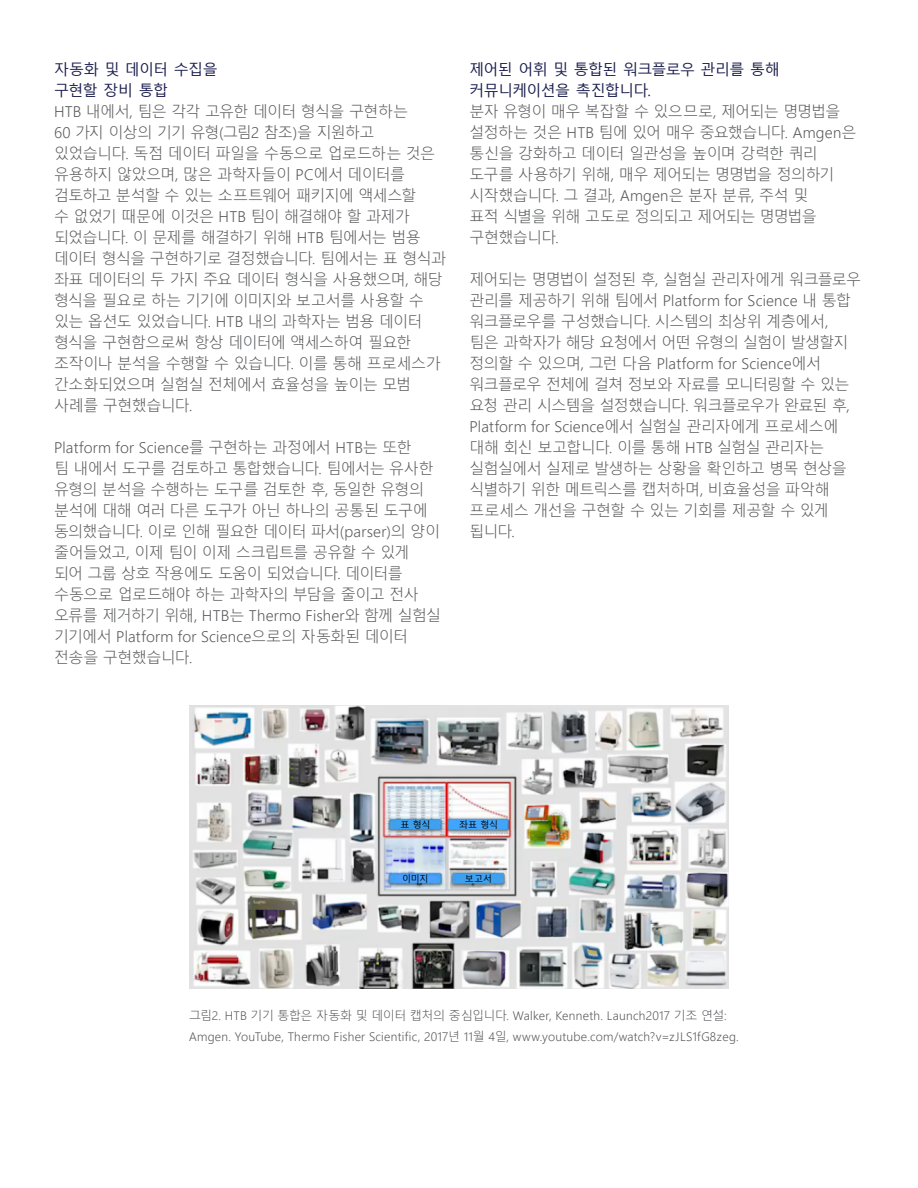
<style>
.page{position:relative;width:918px;height:1188px;background:#fff}
.page>*{position:absolute;margin:0;border:0;box-sizing:border-box;transform-origin:0 0}
.t1{font:300 15px/21px "Malgun Gothic";letter-spacing:-.04em;color:#58595b}
.t2{font:15px/21px "Malgun Gothic";letter-spacing:-.045em;color:#1b1e4d}
.t3{font:300 12px/21px "Malgun Gothic";letter-spacing:.02em;color:#58595b}
.t4{font:9px "Malgun Gothic";letter-spacing:-.02em;color:#000}
</style>
<div class="page">
<img style="left:189px;top:705px;width:540px;height:283px">
<p class="t2" style="left:54px;top:59px;width:165px">자동화 및 데이터 수집을 구현할 장비 통합</p>
<p class="t1" style="left:54px;top:101px;width:394px">HTB 내에서, 팀은 각각 고유한 데이터 형식을 구현하는<br>60 가지 이상의 기기 유형(그림2 참조)을 지원하고 있었습니다. 독점 데이터 파일을 수동으로 업로드하는 것은 유용하지 않았으며, 많은 과학자들이 PC에서 데이터를 검토하고 분석할 수 있는 소프트웨어 패키지에 액세스할<br>수 없었기 때문에 이것은 HTB 팀이 해결해야 할 과제가 되었습니다. 이 문제를 해결하기 위해 HTB 팀에서는 범용 데이터 형식을 구현하기로 결정했습니다. 팀에서는 표 형식과 좌표 데이터의 두 가지 주요 데이터 형식을 사용했으며, 해당 형식을 필요로 하는 기기에 이미지와 보고서를 사용할 수 있는 옵션도 있었습니다. HTB 내의 과학자는 범용 데이터 형식을 구현함으로써 항상 데이터에 액세스하여 필요한 조작이나 분석을 수행할 수 있습니다. 이를 통해 프로세스가 간소화되었으며 실험실 전체에서 효율성을 높이는 모범 사례를 구현했습니다.</p>
<p class="t1" style="left:54px;top:437px;width:389px">Platform for Science를 구현하는 과정에서 HTB는 또한<br>팀 내에서 도구를 검토하고 통합했습니다. 팀에서는 유사한 유형의 분석을 수행하는 도구를 검토한 후, 동일한 유형의 분석에 대해 여러 다른 도구가 아닌 하나의 공통된 도구에 동의했습니다. 이로 인해 필요한 데이터 파서(parser)의 양이 줄어들었고, 이제 팀이 이제 스크립트를 공유할 수 있게 되어 그룹 상호 작용에도 도움이 되었습니다. 데이터를 수동으로 업로드해야 하는 과학자의 부담을 줄이고 전사 오류를 제거하기 위해, HTB는 Thermo Fisher와 함께 실험실 기기에서 Platform for Science으로의 자동화된 데이터 전송을 구현했습니다.</p>
<p class="t2" style="left:470px;top:59px;width:312px">제어된 어휘 및 통합된 워크플로우 관리를 통해 커뮤니케이션을 촉진합니다.</p>
<p class="t1" style="left:470px;top:101px;width:388px">분자 유형이 매우 복잡할 수 있으므로, 제어되는 명명법을 설정하는 것은 HTB 팀에 있어 매우 중요했습니다. Amgen은 통신을 강화하고 데이터 일관성을 높이며 강력한 쿼리 도구를 사용하기 위해, 매우 제어되는 명명법을 정의하기 시작했습니다. 그 결과, Amgen은 분자 분류, 주석 및<br>표적 식별을 위해 고도로 정의되고 제어되는 명명법을 구현했습니다.</p>
<p class="t1" style="left:470px;top:269px;width:393px">제어되는 명명법이 설정된 후, 실험실 관리자에게 워크플로우 관리를 제공하기 위해 팀에서 Platform for Science 내 통합 워크플로우를 구성했습니다. 시스템의 최상위 계층에서, 팀은 과학자가 해당 요청에서 어떤 유형의 실험이 발생할지 정의할 수 있으며, 그런 다음 Platform for Science에서 워크플로우 전체에 걸쳐 정보와 자료를 모니터링할 수 있는 요청 관리 시스템을 설정했습니다. 워크플로우가 완료된 후,<br>Platform for Science에서 실험실 관리자에게 프로세스에 대해 회신 보고합니다. 이를 통해 HTB 실험실 관리자는 실험실에서 실제로 발생하는 상황을 확인하고 병목 현상을 식별하기 위한 메트릭스를 캡처하며, 비효율성을 파악해 프로세스 개선을 구현할 수 있는 기회를 제공할 수 있게 됩니다.</p>
<p class="t4" style="left:400px;top:820px;width:32px">표 형식</p>
<p class="t4" style="left:402px;top:873px;width:28px">이미지</p>
<p class="t4" style="left:459px;top:820px;width:41px">좌표 형식</p>
<p class="t4" style="left:465px;top:873px;width:29px">보고서</p>
<p class="t3" style="left:189px;top:1005px;width:551px">그림2. HTB 기기 통합은 자동화 및 데이터 캡처의 중심입니다. Walker, Kenneth. Launch2017 기조 연설:<br>Amgen. YouTube, Thermo Fisher Scientific, 2017년 11월 4일, www.youtube.com/watch?v=zJLS1fG8zeg.</p>
</div>
